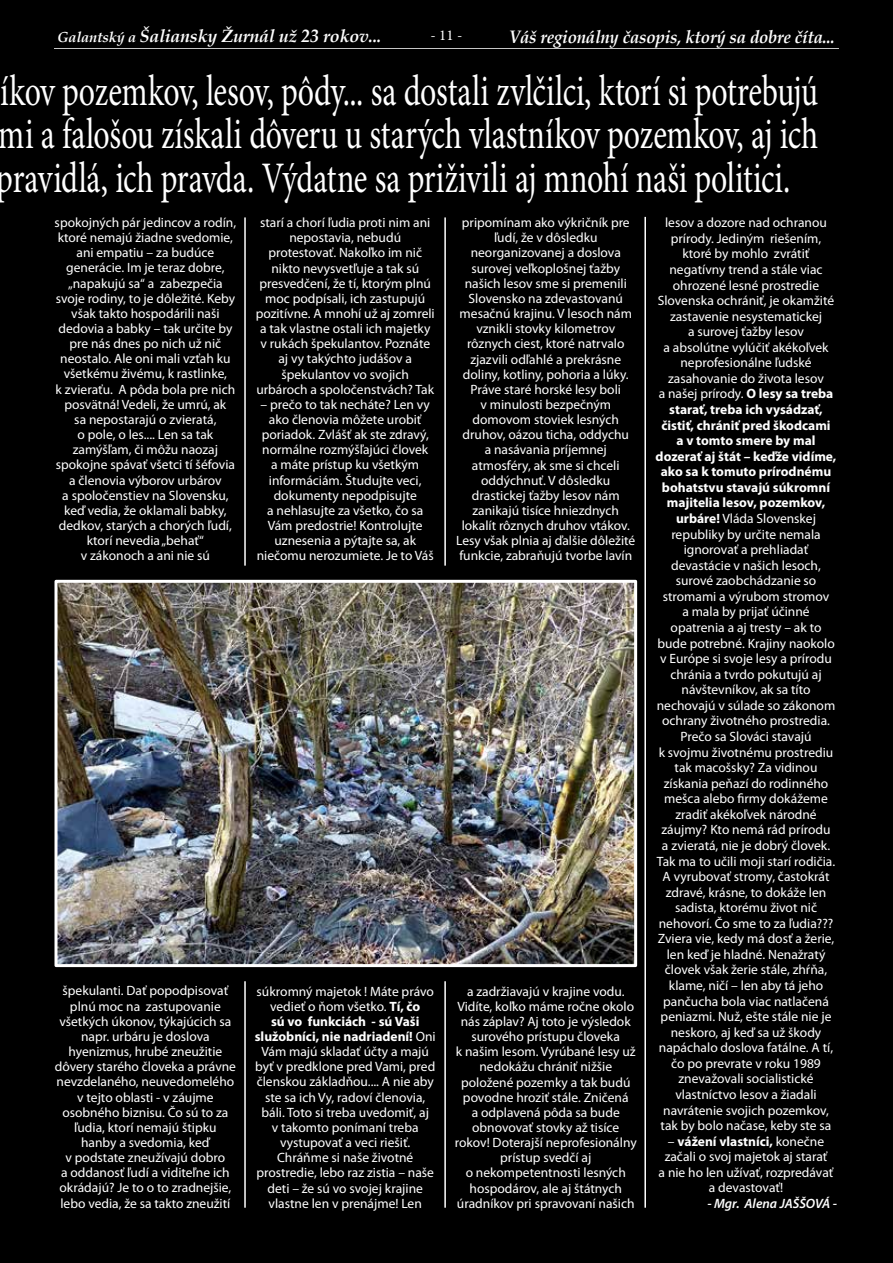
<style>
.page{position:relative;width:893px;height:1263px;background:#000}
.page>*{position:absolute;margin:0;border:0;box-sizing:border-box;transform-origin:0 0}
.t1{font:43.5px/43.5px "Minion Pro";letter-spacing:-.005em;color:#fff;text-align:justify;scale:.73 1}
.t2{font:italic 700 18px "Book Antiqua";letter-spacing:-.01em;color:#fff;scale:.93 1}
.t3{font:italic 700 17.7px "Book Antiqua";letter-spacing:-.01em;color:#fff}
.t4{font:15px "Minion Pro";color:#fff}
.t5{font:13.5px/15.1px "Myriad Pro";color:#fff;text-align:center}
.t6{font:italic 600 13.5px "Myriad Pro";color:#fff}
.s1{font-size:14.55px}
.s2{font-weight:700}
</style>
<div class="page">
<img style="left:59px;top:584px;width:574px;height:379px">
<div style="left:55px;top:580px;width:582px;height:387px;border:3px solid #fff"></div>
<hr style="left:244px;top:981px;width:2px;height:227px;background:#fff">
<hr style="left:244px;top:217px;width:2px;height:349px;background:#fff">
<hr style="left:444px;top:981px;width:2px;height:227px;background:#fff">
<hr style="left:444px;top:217px;width:2px;height:349px;background:#fff">
<hr style="left:644px;top:217px;width:2px;height:991px;background:#fff">
<hr style="left:54px;top:47px;width:785px;height:2px;background:#fff">
<div style="left:54px;top:24px;width:785px;height:24px;background:#000"></div>
<h3 class="t3" style="left:57px;top:24px;width:326px"><span class="s1">Galantský a</span> Šaliansky Žurnál už 23 rokov...</h3>
<p class="t4" style="left:431px;top:26px;width:33px">- 11 -</p>
<h2 class="t2" style="left:509px;top:24px;width:352px">Váš regionálny časopis, ktorý sa dobre číta...</h2>
<h1 class="t1" style="left:-3px;top:71px;width:1127px">íkov pozemkov, lesov, pôdy... sa dostali zvlčilci, ktorí si potrebujú mi a falošou získali dôveru u starých vlastníkov pozemkov, aj ich pravidlá, ich pravda. Výdatne sa priživili aj mnohí naši politici.</h1>
<p class="t5" style="left:55px;top:215px;width:183px">spokojných pár jedincov a rodín, ktoré nemajú žiadne svedomie, ani empatiu – za budúce generácie. Im je teraz dobre, „napakujú sa“ a zabezpečia svoje rodiny, to je dôležité. Keby však takto hospodárili naši dedovia a babky – tak určite by pre nás dnes po nich už nič neostalo. Ale oni mali vzťah ku všetkému živému, k rastlinke,<br>k zvieraťu. A pôda bola pre nich posvätná! Vedeli, že umrú, ak<br>sa nepostarajú o zvieratá,<br>o pole, o les.... Len sa tak zamýšľam, či môžu naozaj spokojne spávať všetci tí šéfovia a členovia výborov urbárov<br>a spoločenstiev na Slovensku, keď vedia, že oklamali babky, dedkov, starých a chorých ľudí, ktorí nevedia „behať“<br>v zákonoch a ani nie sú</p>
<p class="t5" style="left:256px;top:215px;width:181px">starí a chorí ľudia proti nim ani nepostavia, nebudú protestovať. Nakoľko im nič nikto nevysvetľuje a tak sú presvedčení, že tí, ktorým plnú moc podpísali, ich zastupujú pozitívne. A mnohí už aj zomreli a tak vlastne ostali ich majetky v rukách špekulantov. Poznáte aj vy takýchto judášov a špekulantov vo svojich urbároch a spoločenstvách? Tak</p>
<p class="t5" style="left:257px;top:397px;width:178px">– prečo to tak necháte? Len vy ako členovia môžete urobiť poriadok. Zvlášť ak ste zdravý, normálne rozmýšľajúci človek<br>a máte prístup ku všetkým informáciám. Študujte veci, dokumenty nepodpisujte<br>a nehlasujte za všetko, čo sa<br>Vám predostrie! Kontrolujte uznesenia a pýtajte sa, ak niečomu nerozumiete. Je to Váš</p>
<p class="t5" style="left:456px;top:215px;width:181px">pripomínam ako výkričník pre ľudí, že v dôsledku neorganizovanej a doslova surovej veľkoplošnej ťažby našich lesov sme si premenili<br>Slovensko na zdevastovanú mesačnú krajinu. V lesoch nám vznikli stovky kilometrov rôznych ciest, ktoré natrvalo zjazvili odľahlé a prekrásne doliny, kotliny, pohoria a lúky.<br>Práve staré horské lesy boli<br>v minulosti bezpečným domovom stoviek lesných druhov, oázou ticha, oddychu<br>a nasávania príjemnej atmosféry, ak sme si chceli oddýchnuť. V dôsledku drastickej ťažby lesov nám zanikajú tisíce hniezdnych lokalít rôznych druhov vtákov.<br>Lesy však plnia aj ďalšie dôležité funkcie, zabraňujú tvorbe lavín</p>
<p class="t5" style="left:656px;top:215px;width:182px;line-height:15.6px">lesov a dozore nad ochranou prírody. Jediným riešením, ktoré by mohlo zvrátiť negatívny trend a stále viac ohrozené lesné prostredie<br>Slovenska ochrániť, je okamžité zastavenie nesystematickej<br>a surovej ťažby lesov<br>a absolútne vylúčiť akékoľvek neprofesionálne ľudské zasahovanie do života lesov<br>a našej prírody. <span class="s2">O lesy sa treba starať, treba ich vysádzať, čistiť, chrániť pred škodcami<br>a v tomto smere by mal dozerať aj štát – keďže vidíme, ako sa k tomuto prírodnému bohatstvu stavajú súkromní majitelia lesov, pozemkov, urbáre!</span> Vláda Slovenskej republiky by určite nemala ignorovať a prehliadať devastácie v našich lesoch, surové zaobchádzanie so stromami a výrubom stromov<br>a mala by prijať účinné opatrenia a aj tresty – ak to bude potrebné. Krajiny naokolo v Európe si svoje lesy a prírodu chránia a tvrdo pokutujú aj návštevníkov, ak sa títo nechovajú v súlade so zákonom ochrany životného prostredia.<br>Prečo sa Slováci stavajú<br>k svojmu životnému prostrediu tak macošsky? Za vidinou získania peňazí do rodinného mešca alebo firmy dokážeme zradiť akékoľvek národné záujmy? Kto nemá rád prírodu<br>a zvieratá, nie je dobrý človek.<br>Tak ma to učili moji starí rodičia.<br>A vyrubovať stromy, častokrát zdravé, krásne, to dokáže len sadista, ktorému život nič nehovorí. Čo sme to za ľudia???<br>Zviera vie, kedy má dosť a žerie, len keď je hladné. Nenažratý človek však žerie stále, zhŕňa, klame, ničí – len aby tá jeho pančucha bola viac natlačená peniazmi. Nuž, ešte stále nie je neskoro, aj keď sa už škody napáchalo doslova fatálne. A tí, čo po prevrate v roku 1989 znevažovali socialistické vlastníctvo lesov a žiadali navrátenie svojich pozemkov, tak by bolo načase, keby ste sa</p>
<p class="t5" style="left:659px;top:1134px;width:176px;line-height:15.6px">– <span class="s2">vážení vlastníci,</span> konečne začali o svoj majetok aj starať<br>a nie ho len užívať, rozpredávať a devastovať!</p>
<p class="t6" style="left:707px;top:1196px;width:131px">- Mgr. Alena JAŠŠOVÁ -</p>
<p class="t5" style="left:55px;top:984px;width:183px">špekulanti. Dať popodpisovať plnú moc na zastupovanie všetkých úkonov, týkajúcich sa napr. urbáru je doslova hyenizmus, hrubé zneužitie dôvery starého človeka a právne nevzdelaného, neuvedomelého v tejto oblasti - v záujme osobného biznisu. Čo sú to za ľudia, ktorí nemajú štipku<br>hanby a svedomia, keď<br>v podstate zneužívajú dobro<br>a oddanosť ľudí a viditeľne ich okrádajú? Je to o to zradnejšie, lebo vedia, že sa takto zneužití</p>
<p class="t5" style="left:255px;top:984px;width:182px">súkromný majetok ! Máte právo vedieť o ňom všetko. <span class="s2">Tí, čo<br>sú vo funkciách - sú Vaši služobníci, nie nadriadení!</span> Oni<br>Vám majú skladať účty a majú byť v predklone pred Vami, pred členskou základňou.... A nie aby ste sa ich Vy, radoví členovia, báli. Toto si treba uvedomiť, aj<br>v takomto ponímaní treba vystupovať a veci riešiť.<br>Chráňme si naše životné prostredie, lebo raz zistia – naše deti – že sú vo svojej krajine vlastne len v prenájme! Len</p>
<p class="t5" style="left:455px;top:984px;width:183px">a zadržiavajú v krajine vodu.<br>Vidíte, koľko máme ročne okolo nás záplav? Aj toto je výsledok surového prístupu človeka<br>k našim lesom. Vyrúbané lesy už nedokážu chrániť nižšie položené pozemky a tak budú povodne hroziť stále. Zničená<br>a odplavená pôda sa bude obnovovať stovky až tisíce rokov! Doterajší neprofesionálny prístup svedčí aj<br>o nekompetentnosti lesných hospodárov, ale aj štátnych úradníkov pri spravovaní našich</p>
</div>
